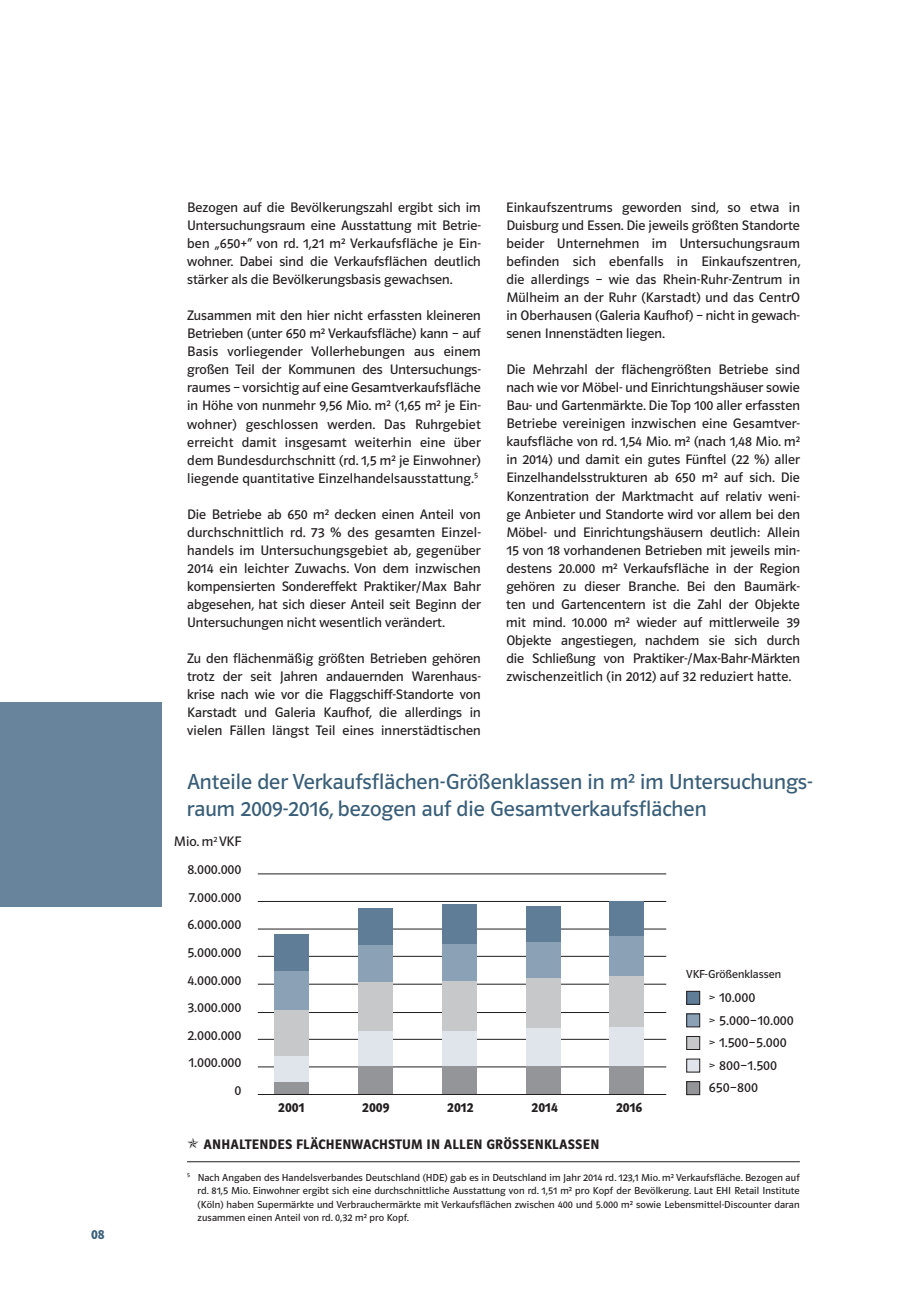
<style>
.page{position:relative;width:919px;height:1289px;background:#fff}
.page>*{position:absolute;margin:0;border:0;box-sizing:border-box;transform-origin:0 0}
.t1{font:22.5px/27px "Polo 11 K Buch";color:#395e78}
.t2{font:14.25px/18px "Polo 11 K Buch";letter-spacing:.01em;color:#231f20;text-align:justify}
.t3{font:14.25px "Polo 11 K Hfett";letter-spacing:.01em;color:#231f20}
.t4{font:14.25px "Polo 11 K Hfett";color:#395e78}
.t5{font:12px "Polo 11 K Buch";color:#231f20}
.t6{font:10.5px/13.5px "Polo 11 K Buch";letter-spacing:.01em;color:#231f20;text-align:justify}
</style>
<div class="page">
<div style="left:0;top:702px;width:162px;height:204px;background:#68849c"></div>
<hr style="left:258px;top:1066px;width:408px;height:1px;background:#231f20">
<hr style="left:258px;top:1038px;width:408px;height:1px;background:#231f20">
<hr style="left:258px;top:1012px;width:408px;height:1px;background:#231f20">
<hr style="left:258px;top:983px;width:408px;height:1px;background:#231f20">
<hr style="left:258px;top:955px;width:408px;height:1px;background:#231f20">
<hr style="left:258px;top:928px;width:408px;height:1px;background:#231f20">
<hr style="left:258px;top:901px;width:408px;height:1px;background:#231f20">
<hr style="left:258px;top:873px;width:408px;height:1px;background:#231f20">
<div style="left:274px;top:1055px;width:34px;height:26px;background:#dfe5eb"></div>
<div style="left:274px;top:934px;width:34px;height:36px;background:#5f7d96"></div>
<div style="left:359px;top:908px;width:34px;height:37px;background:#5f7d96"></div>
<div style="left:442px;top:904px;width:34px;height:40px;background:#5f7d96"></div>
<div style="left:526px;top:906px;width:34px;height:36px;background:#5f7d96"></div>
<div style="left:609px;top:901px;width:34px;height:35px;background:#5f7d96"></div>
<div style="left:274px;top:970px;width:34px;height:40px;background:#8ba2b6"></div>
<div style="left:359px;top:945px;width:34px;height:37px;background:#8ba2b6"></div>
<div style="left:442px;top:944px;width:34px;height:37px;background:#8ba2b6"></div>
<div style="left:526px;top:942px;width:34px;height:35px;background:#8ba2b6"></div>
<div style="left:609px;top:936px;width:34px;height:40px;background:#8ba2b6"></div>
<div style="left:274px;top:1010px;width:34px;height:45px;background:#c7c8ca"></div>
<div style="left:359px;top:982px;width:34px;height:49px;background:#c7c8ca"></div>
<div style="left:442px;top:981px;width:34px;height:49px;background:#c7c8ca"></div>
<div style="left:526px;top:977px;width:34px;height:51px;background:#c7c8ca"></div>
<div style="left:609px;top:976px;width:34px;height:50px;background:#c7c8ca"></div>
<div style="left:359px;top:1031px;width:34px;height:35px;background:#dfe5eb"></div>
<div style="left:442px;top:1030px;width:34px;height:36px;background:#dfe5eb"></div>
<div style="left:526px;top:1028px;width:34px;height:38px;background:#dfe5eb"></div>
<div style="left:609px;top:1026px;width:34px;height:44px;background:#dfe5eb"></div>
<div style="left:274px;top:1081px;width:34px;height:13px;background:#939598"></div>
<div style="left:359px;top:1066px;width:34px;height:28px;background:#939598"></div>
<div style="left:442px;top:1066px;width:34px;height:28px;background:#939598"></div>
<div style="left:526px;top:1066px;width:34px;height:28px;background:#939598"></div>
<div style="left:609px;top:1066px;width:34px;height:28px;background:#939598"></div>
<hr style="left:258px;top:1094px;width:408px;height:1px;background:#231f20">
<div style="left:686px;top:991px;width:13px;height:13px;background:#5f7d96"></div>
<div style="left:686px;top:990px;width:14px;height:14px;border:1px solid #231f20"></div>
<div style="left:686px;top:1013px;width:13px;height:13px;background:#8ba2b6"></div>
<div style="left:686px;top:1013px;width:14px;height:14px;border:1px solid #231f20"></div>
<div style="left:686px;top:1036px;width:13px;height:13px;background:#c7c8ca"></div>
<div style="left:686px;top:1036px;width:14px;height:13px;border:1px solid #231f20"></div>
<div style="left:686px;top:1059px;width:13px;height:13px;background:#dfe5eb"></div>
<div style="left:686px;top:1058px;width:14px;height:14px;border:1px solid #231f20"></div>
<div style="left:686px;top:1081px;width:13px;height:13px;background:#939598"></div>
<div style="left:686px;top:1081px;width:14px;height:13px;border:1px solid #231f20"></div>
<hr style="left:187px;top:1161px;width:612px;height:1px;background:#231f20">
<p class="t4" style="left:91px;top:1226px;width:15px">08</p>
<p class="t2" style="left:187px;top:199px;width:295px">Bezogen auf die Bevölkerungszahl ergibt sich im Untersuchungsraum eine Ausstattung mit Betrie&shy;ben „650+“ von rd. 1,21 m² Verkaufsfläche je Ein&shy;wohner. Dabei sind die Verkaufsflächen deutlich stärker als die Bevölkerungsbasis gewachsen.</p>
<p class="t2" style="left:187px;top:307px;width:295px">Zusammen mit den hier nicht erfassten kleineren Betrieben (unter 650 m² Verkaufsfläche) kann – auf Basis vorliegender Vollerhebungen aus einem großen Teil der Kommunen des Untersuchungs&shy;raumes – vorsichtig auf eine Gesamtverkaufsfläche in Höhe von nunmehr 9,56 Mio. m² (1,65 m² je Ein&shy;wohner) geschlossen werden. Das Ruhrgebiet erreicht damit insgesamt weiterhin eine über dem Bundesdurchschnitt (rd. 1,5 m² je Einwohner) liegende quantitative Einzelhandelsausstattung.<sup>5</sup></p>
<p class="t2" style="left:187px;top:505px;width:295px">Die Betriebe ab 650 m² decken einen Anteil von durchschnittlich rd. 73 % des gesamten Einzel&shy;handels im Untersuchungsgebiet ab, gegenüber 2014 ein leichter Zuwachs. Von dem inzwischen kompensierten Sondereffekt Praktiker/Max Bahr abgesehen, hat sich dieser Anteil seit Beginn der Untersuchungen nicht wesentlich verändert.</p>
<p class="t2" style="left:187px;top:649px;width:295px">Zu den flächenmäßig größten Betrieben gehören trotz der seit Jahren andauernden Warenhaus&shy;krise nach wie vor die Flaggschiff-Standorte von Karstadt und Galeria Kaufhof, die allerdings in vielen Fällen längst Teil eines innerstädtischen</p>
<p class="t2" style="left:506px;top:199px;width:295px">Einkaufszentrums geworden sind, so etwa in Duisburg und Essen. Die jeweils größten Standorte beider Unternehmen im Untersuchungsraum befinden sich ebenfalls in Einkaufszentren, die allerdings – wie das Rhein-Ruhr-Zentrum in Mülheim an der Ruhr (Karstadt) und das CentrO in Oberhausen (Galeria Kaufhof) – nicht in gewach&shy;senen Innenstädten liegen.</p>
<p class="t2" style="left:506px;top:361px;width:295px">Die Mehrzahl der flächengrößten Betriebe sind nach wie vor Möbel- und Einrichtungshäuser sowie Bau- und Gartenmärkte. Die Top 100 aller erfassten Betriebe vereinigen inzwischen eine Gesamtver&shy;kaufsfläche von rd. 1,54 Mio. m² (nach 1,48 Mio. m² in 2014) und damit ein gutes Fünftel (22 %) aller Einzelhandelsstrukturen ab 650 m² auf sich. Die Konzentration der Marktmacht auf relativ weni&shy;ge Anbieter und Standorte wird vor allem bei den Möbel- und Einrichtungshäusern deutlich: Allein 15 von 18 vorhandenen Betrieben mit jeweils min&shy;destens 20.000 m² Verkaufsfläche in der Region gehören zu dieser Branche. Bei den Baumärk&shy;ten und Gartencentern ist die Zahl der Objekte mit mind. 10.000 m² wieder auf mittlerweile 39<br>Objekte angestiegen, nachdem sie sich durch die Schließung von Praktiker-/Max-Bahr-Märkten zwischenzeitlich (in 2012) auf 32 reduziert hatte.</p>
<h1 class="t1" style="left:187px;top:768px;width:627px">Anteile der Verkaufsflächen-Größenklassen in m² im Untersuchungs&shy;raum 2009-2016, bezogen auf die Gesamtverkaufsflächen</h1>
<p class="t2" style="left:174px;top:833px;width:69px">Mio. m<sup>2</sup> VKF</p>
<p class="t2" style="left:187px;top:860px;width:55px">8.000.000</p>
<p class="t2" style="left:188px;top:888px;width:54px">7.000.000</p>
<p class="t2" style="left:187px;top:915px;width:55px">6.000.000</p>
<p class="t2" style="left:187px;top:943px;width:55px">5.000.000</p>
<p class="t2" style="left:187px;top:971px;width:55px">4.000.000</p>
<p class="t2" style="left:187px;top:998px;width:55px">3.000.000</p>
<p class="t2" style="left:187px;top:1026px;width:55px">2.000.000</p>
<p class="t2" style="left:188px;top:1053px;width:54px">1.000.000</p>
<p class="t2" style="left:234px;top:1081px;width:8px">0</p>
<p class="t3" style="left:278px;top:1100px;width:28px">2001</p>
<p class="t3" style="left:362px;top:1100px;width:29px">2009</p>
<p class="t3" style="left:447px;top:1100px;width:28px">2012</p>
<p class="t3" style="left:531px;top:1100px;width:28px">2014</p>
<p class="t3" style="left:616px;top:1100px;width:28px">2016</p>
<p class="t3" style="left:203px;top:1136px;width:397px">ANHALTENDES FLÄCHENWACHSTUM IN ALLEN GRÖSSENKLASSEN</p>
<p class="t5" style="left:686px;top:968px;width:96px">VKF-Größenklassen</p>
<p class="t2" style="left:709px;top:986px;width:86px;line-height:22.5px;text-align:left">&gt; 10.000<br>&gt; 5.000–10.000 &gt; 1.500–5.000 &gt; 800–1.500<br>650–800</p>
<p class="t6" style="left:198px;top:1170px;width:603px;text-indent:-11px"><sup>5</sup> Nach Angaben des Handelsverbandes Deutschland (HDE) gab es in Deutschland im Jahr 2014 rd. 123,1 Mio. m² Verkaufsfläche. Bezogen auf rd. 81,5 Mio. Einwohner ergibt sich eine durchschnittliche Ausstattung von rd. 1,51 m² pro Kopf der Bevölkerung. Laut EHI Retail Institute (Köln) haben Supermärkte und Verbrauchermärkte mit Verkaufsflächen zwischen 400 und 5.000 m² sowie Lebensmittel-Discounter daran zusammen einen Anteil von rd. 0,32 m² pro Kopf.</p>
</div>
